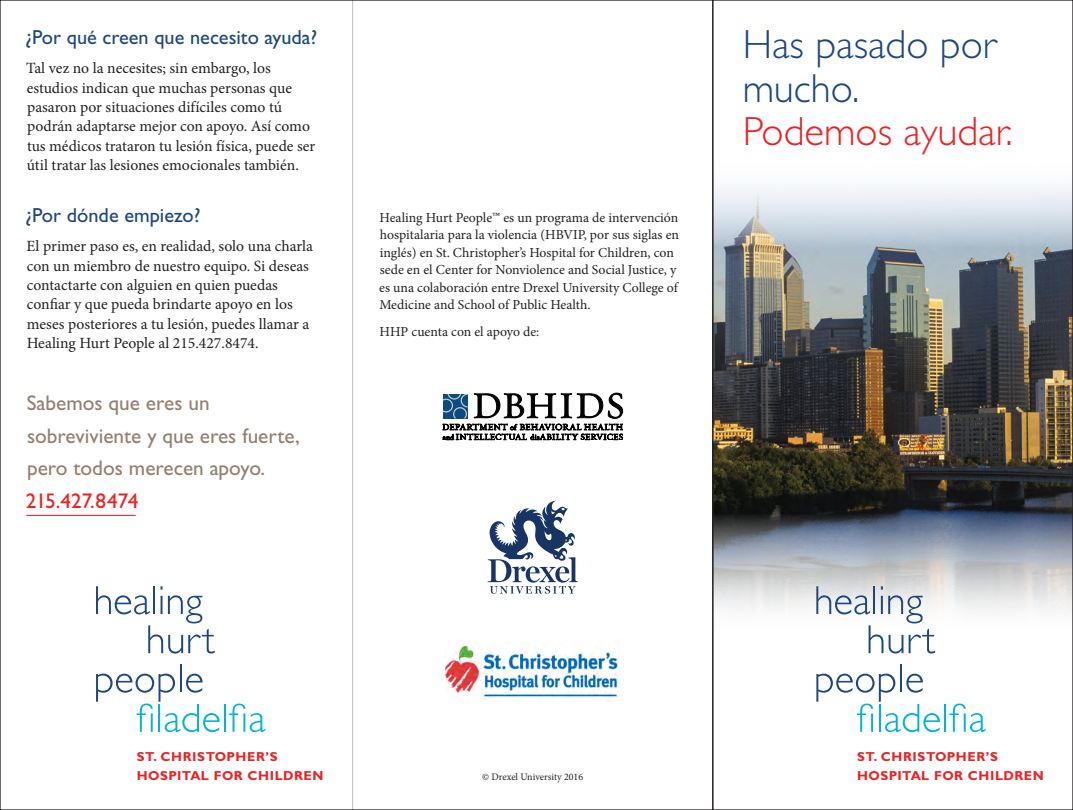
<style>
.page{position:relative;width:1073px;height:810px;background:#fff}
.page>*{position:absolute;margin:0;border:0;box-sizing:border-box;transform-origin:0 0}
.t1{font:300 40.88px/43.8px "Gill Sans Std";color:#1d477f}
.l-Large_text{font:21.25px/32.5px "Gill Sans Std";color:#957e72}
.l-Large_text-2{font:21.25px "Gill Sans Std";color:#ee2123}
.s-Subhead{font:20.25px "Gill Sans Std";color:#1d477f}
.t-Text{font:15.62px/19.4px "Minion Pro";color:#231f20}
.sm-small_text{font:13.75px/17.5px "Minion Pro";color:#231f20}
.t2{font:700 13px/18.8px "Gill Sans Std";letter-spacing:.05em;color:#ee2123}
.t3{font:10px "Minion Pro";color:#231f20}
.s1{font-size:17.5px}
.s2{color:#ee2123}
</style>
<div class="page">
<hr style="left:26px;top:515px;width:110px;height:1px;background:#ee2123">
<svg style="left:488px;top:501px;width:89px;height:93px"></svg>
<svg style="left:442px;top:393px;width:180px;height:47px"></svg>
<svg style="left:868px;top:638px;width:67px;height:16px"></svg>
<svg style="left:816px;top:665px;width:124px;height:67px"></svg>
<hr style="left:944px;top:704px;width:2px;height:28px;background:#00b2df">
<svg style="left:949px;top:704px;width:36px;height:28px"></svg>
<svg style="left:96px;top:586px;width:119px;height:68px"></svg>
<svg style="left:96px;top:665px;width:124px;height:67px"></svg>
<hr style="left:224px;top:704px;width:2px;height:28px;background:#00b2df">
<svg style="left:229px;top:704px;width:36px;height:28px"></svg>
<img style="left:714px;top:186px;width:356px;height:452px">
<img style="left:446px;top:645px;width:173px;height:57px">
<hr style="left:352px;top:0;width:1px;height:810px;background:#bcbdc0">
<p class="s-Subhead" style="left:25px;top:25px;width:293px">¿Por qué creen que necesito ayuda?</p>
<p class="t-Text" style="left:26px;top:59px;width:291px">Tal vez no la necesites; sin embargo, los estudios indican que muchas personas que pasaron por situaciones difíciles como tú podrán adaptarse mejor con apoyo. Así como tus médicos trataron tu lesión física, puede ser útil tratar las lesiones emocionales también.</p>
<p class="s-Subhead" style="left:25px;top:204px;width:177px">¿Por dónde empiezo?</p>
<p class="t-Text" style="left:27px;top:237px;width:288px">El primer paso es, en realidad, solo una charla con un miembro de nuestro equipo. Si deseas contactarte con alguien en quien puedas confiar y que pueda brindarte apoyo en los meses posteriores a tu lesión, puedes llamar a Healing Hurt People al 215.427.8474.</p>
<p class="l-Large_text" style="left:27px;top:387px;width:274px">Sabemos que eres un sobreviviente y que eres fuerte, pero todos merecen apoyo.</p>
<p class="l-Large_text-2" style="left:26px;top:488px;width:114px">215.427.8474</p>
<p class="sm-small_text" style="left:379px;top:209px;width:301px">Healing Hurt People<span class="s1">™</span> es un programa de intervención hospitalaria para la violencia (HBVIP, por sus siglas en inglés) en St. Christopher’s Hospital for Children, con sede en el Center for Nonviolence and Social Justice, y es una colaboración entre Drexel University College of Medicine and School of Public Health.</p>
<p class="sm-small_text" style="left:379px;top:323px;width:161px">HHP cuenta con el apoyo de:</p>
<p class="t1" style="left:742px;top:23px;width:271px">Has pasado por mucho.<br><span class="s2">Podemos ayudar.</span></p>
<p class="t2" style="left:137px;top:747px;width:188px">ST. CHRISTOPHER’S<br>HOSPITAL FOR CHILDREN</p>
<p class="t3" style="left:482px;top:770px;width:102px">© Drexel University 2016</p>
<p class="t2" style="left:857px;top:747px;width:188px">ST. CHRISTOPHER’S<br>HOSPITAL FOR CHILDREN</p>
</div>
